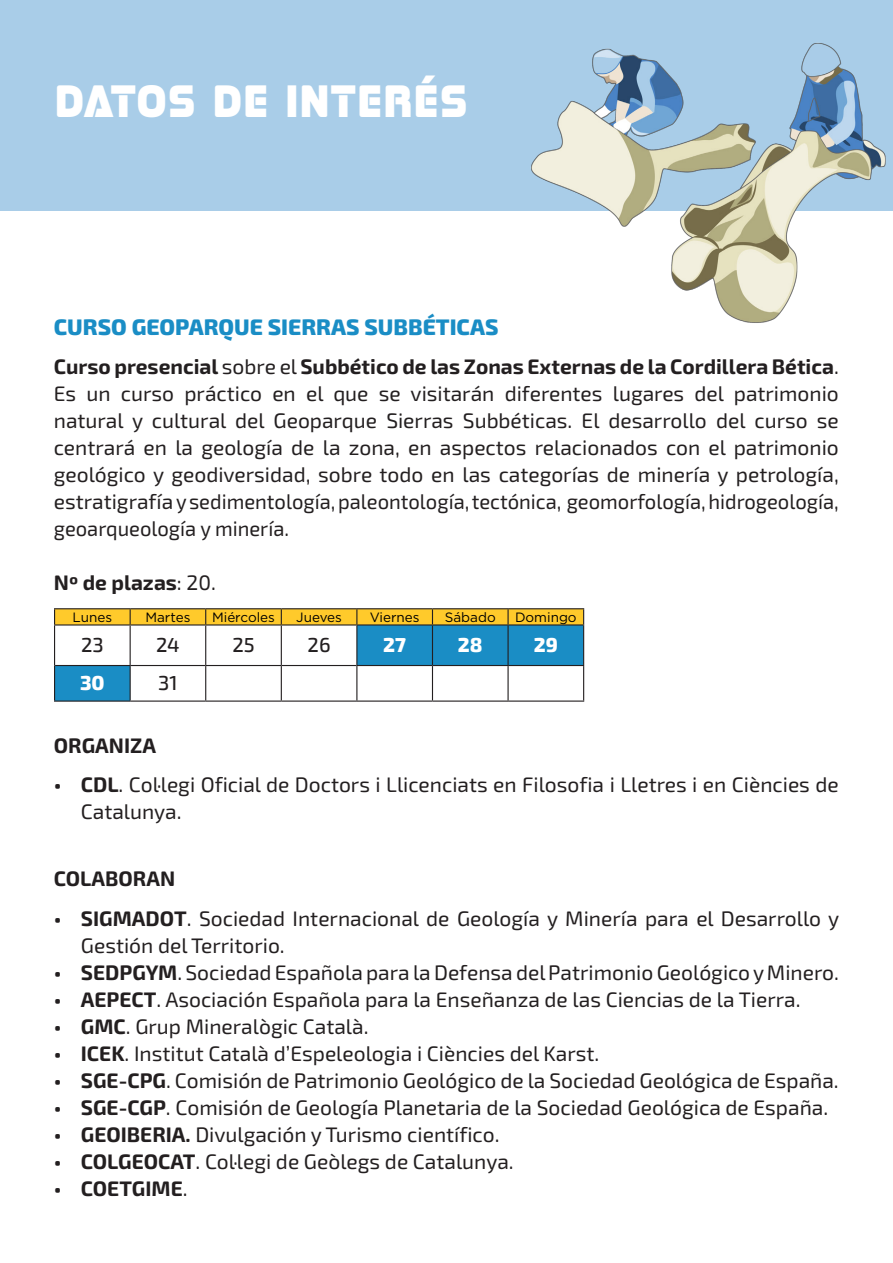
<style>
.page{position:relative;width:893px;height:1263px;background:#fff}
.page>*{position:absolute;margin:0;border:0;box-sizing:border-box;transform-origin:0 0}
.Cuerpo_3{font:45px "Stormfaze";color:#fff}
.Cuerpo_3-2{font:800 22.5px "Exo 2";color:#1a8dc5}
.Cuerpo_3-3{font:21px/27px "Exo 2";color:#231f20}
.Cuerpo_3-4{font:700 21px "Exo 2";color:#231f20}
.date{font:500 20.25px "Exo 2";color:#231f20}
.date-2{font:800 20.25px "Exo 2";color:#fff}
.day{font:13.5px "Gotham";color:#000}
.s1{font-weight:400}
.s2{font-weight:700}
</style>
<div class="page">
<hr style="left:54px;top:608px;width:76px;height:1px;background:#231f20">
<hr style="left:130px;top:608px;width:76px;height:1px;background:#231f20">
<hr style="left:206px;top:608px;width:75px;height:1px;background:#231f20">
<hr style="left:281px;top:608px;width:76px;height:1px;background:#231f20">
<hr style="left:357px;top:608px;width:75px;height:1px;background:#231f20">
<hr style="left:432px;top:608px;width:76px;height:1px;background:#231f20">
<hr style="left:508px;top:608px;width:76px;height:1px;background:#231f20">
<svg style="left:54px;top:609px;width:530px;height:91px"></svg>
<hr style="left:205px;top:666px;width:1px;height:34px;background:#231f20">
<hr style="left:281px;top:666px;width:1px;height:34px;background:#231f20">
<hr style="left:356px;top:666px;width:1px;height:34px;background:#231f20">
<hr style="left:432px;top:666px;width:1px;height:34px;background:#231f20">
<hr style="left:507px;top:666px;width:2px;height:34px;background:#231f20">
<hr style="left:583px;top:666px;width:1px;height:34px;background:#231f20">
<hr style="left:130px;top:700px;width:76px;height:2px;background:#231f20">
<hr style="left:206px;top:700px;width:75px;height:2px;background:#231f20">
<hr style="left:281px;top:700px;width:76px;height:2px;background:#231f20">
<hr style="left:357px;top:700px;width:75px;height:2px;background:#231f20">
<hr style="left:432px;top:700px;width:76px;height:2px;background:#231f20">
<hr style="left:508px;top:700px;width:76px;height:2px;background:#231f20">
<hr style="left:357px;top:624px;width:75px;height:1px;background:#231f20">
<hr style="left:432px;top:624px;width:76px;height:1px;background:#231f20">
<hr style="left:508px;top:624px;width:76px;height:1px;background:#231f20">
<hr style="left:432px;top:625px;width:1px;height:40px;background:#231f20">
<hr style="left:507px;top:625px;width:2px;height:40px;background:#231f20">
<hr style="left:583px;top:625px;width:1px;height:40px;background:#231f20">
<hr style="left:356px;top:665px;width:76px;height:1px;background:#231f20">
<hr style="left:432px;top:665px;width:76px;height:1px;background:#231f20">
<hr style="left:508px;top:665px;width:76px;height:1px;background:#231f20">
<hr style="left:54px;top:665px;width:1px;height:35px;background:#231f20">
<hr style="left:130px;top:666px;width:1px;height:34px;background:#231f20">
<hr style="left:54px;top:700px;width:76px;height:2px;background:#231f20">
<hr style="left:281px;top:625px;width:1px;height:40px;background:#231f20">
<hr style="left:356px;top:625px;width:1px;height:40px;background:#231f20">
<hr style="left:206px;top:624px;width:75px;height:1px;background:#231f20">
<hr style="left:281px;top:624px;width:76px;height:1px;background:#231f20">
<hr style="left:206px;top:665px;width:75px;height:1px;background:#231f20">
<hr style="left:281px;top:665px;width:75px;height:1px;background:#231f20">
<hr style="left:130px;top:624px;width:76px;height:1px;background:#231f20">
<hr style="left:205px;top:625px;width:1px;height:40px;background:#231f20">
<hr style="left:130px;top:665px;width:76px;height:1px;background:#231f20">
<hr style="left:54px;top:624px;width:76px;height:1px;background:#231f20">
<hr style="left:55px;top:665px;width:75px;height:1px;background:#231f20">
<hr style="left:54px;top:625px;width:1px;height:40px;background:#231f20">
<hr style="left:130px;top:625px;width:1px;height:40px;background:#231f20">
<div style="left:0;top:0;width:893px;height:210px;background:#a9cde8"></div>
<img style="left:521px;top:43px;width:372px;height:280px">
<p class="Cuerpo_3" style="left:54px;top:75px;width:416px">DATOS DE INTERÉS</p>
<p class="Cuerpo_3-2" style="left:54px;top:313px;width:446px">CURSO GEOPARQUE SIERRAS SUBBÉTICAS</p>
<p class="Cuerpo_3-4" style="left:54px;top:354px;width:786px">Curso presencial <span class="s1">sobre el</span> Subbético de las Zonas Externas de la Cordillera Bética<span class="s1">.</span></p>
<p class="Cuerpo_3-3" style="left:54px;top:381px;width:786px;text-align:justify">Es un curso práctico en el que se visitarán diferentes lugares del patrimonio natural y cultural del Geoparque Sierras Subbéticas. El desarrollo del curso se centrará en la geología de la zona, en aspectos relacionados con el patrimonio geológico y geodiversidad, sobre todo en las categorías de minería y petrología, estratigrafía y sedimentología, paleontología, tectónica, geomorfología, hidrogeología, geoarqueología y minería.</p>
<p class="Cuerpo_3-4" style="left:54px;top:570px;width:164px">Nº de plazas<span class="s1">: 20.</span></p>
<p class="day" style="left:73px;top:609px;width:41px">Lunes</p>
<p class="day" style="left:145px;top:609px;width:46px">Martes</p>
<p class="day" style="left:212px;top:609px;width:64px">Miércoles</p>
<p class="day" style="left:296px;top:609px;width:47px">Jueves</p>
<p class="day" style="left:370px;top:609px;width:51px">Viernes</p>
<p class="day" style="left:445px;top:609px;width:52px">Sábado</p>
<p class="day" style="left:515px;top:609px;width:63px">Domingo</p>
<p class="date" style="left:81px;top:633px;width:24px">23</p>
<p class="date" style="left:156px;top:633px;width:25px">24</p>
<p class="date" style="left:232px;top:633px;width:24px">25</p>
<p class="date" style="left:308px;top:633px;width:25px">26</p>
<p class="date-2" style="left:383px;top:633px;width:24px">27</p>
<p class="date-2" style="left:458px;top:633px;width:26px">28</p>
<p class="date-2" style="left:534px;top:633px;width:26px">29</p>
<p class="date-2" style="left:80px;top:671px;width:26px">30</p>
<p class="date" style="left:158px;top:671px;width:21px">31</p>
<p class="Cuerpo_3-4" style="left:54px;top:732px;width:104px">ORGANIZA</p>
<p class="Cuerpo_3-3" style="left:81px;top:772px;width:759px;text-indent:-27px"><span class="s2">• CDL</span>. Col·legi Oficial de Doctors i Llicenciats en Filosofia i Lletres i en Ciències de<br>Catalunya.</p>
<p class="Cuerpo_3-4" style="left:54px;top:866px;width:123px">COLABORAN</p>
<p class="Cuerpo_3-3" style="left:81px;top:905px;width:760px;text-indent:-27px"><span class="s2">• SIGMADOT</span>. Sociedad Internacional de Geología y Minería para el Desarrollo y<br>Gestión del Territorio.</p>
<p class="Cuerpo_3-3" style="left:54px;top:959px;width:786px"><span class="s2">• SEDPGYM</span>. Sociedad Española para la Defensa del Patrimonio Geológico y Minero.</p>
<p class="Cuerpo_3-3" style="left:54px;top:986px;width:748px"><span class="s2">• AEPECT</span>. Asociación Española para la Enseñanza de las Ciencias de la Tierra.</p>
<p class="Cuerpo_3-3" style="left:54px;top:1013px;width:316px"><span class="s2">• GMC</span>. Grup Mineralògic Català.</p>
<p class="Cuerpo_3-3" style="left:54px;top:1040px;width:547px"><span class="s2">• ICEK</span>. Institut Català d’Espeleologia i Ciències del Karst.</p>
<p class="Cuerpo_3-3" style="left:54px;top:1067px;width:786px"><span class="s2">• SGE-CPG</span>. Comisión de Patrimonio Geológico de la Sociedad Geológica de España.</p>
<p class="Cuerpo_3-3" style="left:54px;top:1094px;width:776px"><span class="s2">• SGE-CGP</span>. Comisión de Geología Planetaria de la Sociedad Geológica de España.</p>
<p class="Cuerpo_3-3" style="left:54px;top:1121px;width:447px"><span class="s2">• GEOIBERIA.</span> Divulgación y Turismo científico.</p>
<p class="Cuerpo_3-3" style="left:54px;top:1148px;width:461px"><span class="s2">• COLGEOCAT</span>. Col·legi de Geòlegs de Catalunya.</p>
<p class="Cuerpo_3-4" style="left:54px;top:1176px;width:135px">• COETGIME<span class="s1">.</span></p>
</div>
